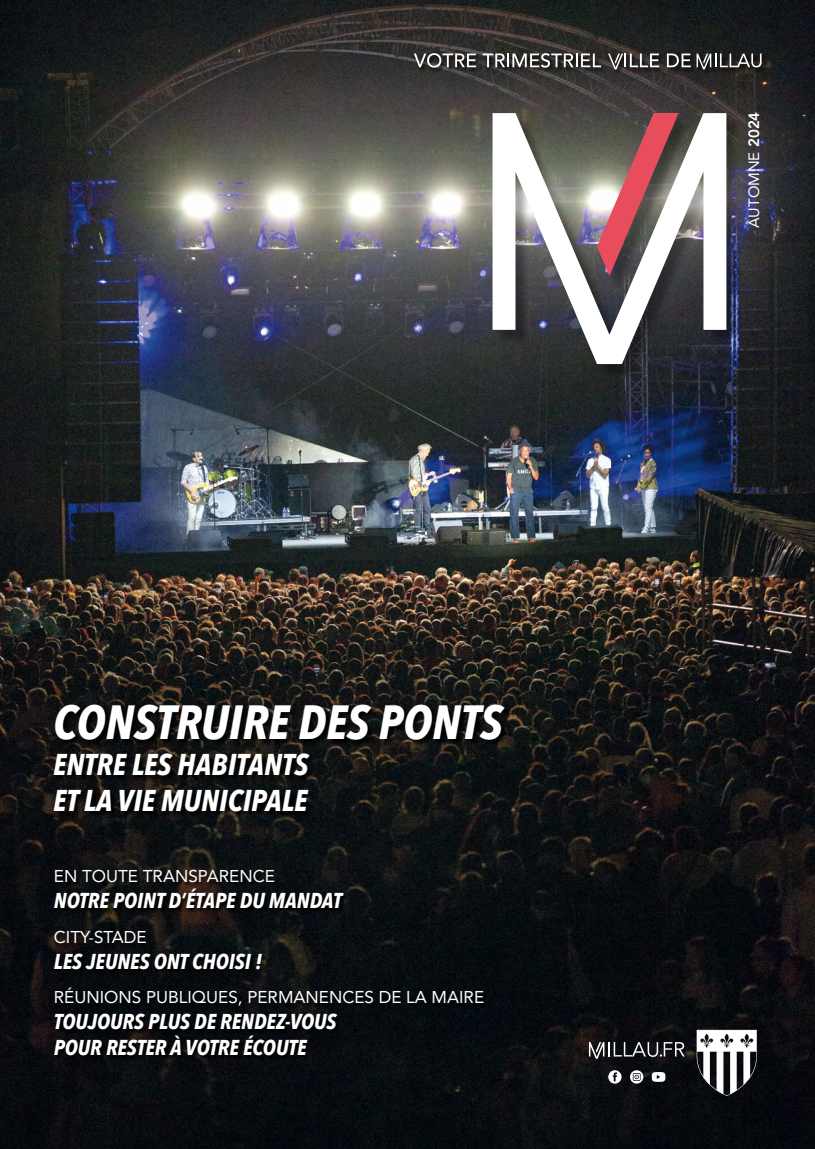
<style>
.page{position:relative;width:815px;height:1149px;background:#fff}
.page>*{position:absolute;margin:0;border:0;box-sizing:border-box;transform-origin:0 0}
.t1{font:italic 700 47.88px "Avenir Next Condensed";color:#fff}
.t2{font:italic 700 30px/36px "Avenir Next Condensed";color:#fff}
.t3{font:italic 700 21.5px/25.8px "Avenir Next Condensed";color:#fff}
.t4{font:17.12px "Avenir";color:#fff}
.t5{font:15px "Avenir";color:#fff}
.s1{font-weight:800}
</style>
<div class="page">
<img style="left:0;top:0;width:815px;height:1148px">
<div style="left:413px;top:52px;width:354px;height:24px;background:#000;opacity:.81"></div>
<svg style="left:414px;top:53px;width:62px;height:15px"></svg>
<svg style="left:483px;top:53px;width:118px;height:15px"></svg>
<svg style="left:667px;top:53px;width:24px;height:14px"></svg>
<svg style="left:608px;top:53px;width:51px;height:16px"></svg>
<svg style="left:697px;top:53px;width:65px;height:16px"></svg>
<svg style="left:697px;top:1029px;width:60px;height:66px"></svg>
<svg style="left:589px;top:1041px;width:96px;height:17px"></svg>
<svg style="left:608px;top:1069px;width:14px;height:14px"></svg>
<svg style="left:630px;top:1069px;width:13px;height:14px"></svg>
<svg style="left:652px;top:1071px;width:13px;height:10px"></svg>
<div style="left:494px;top:114px;width:248px;height:265px;background:#000;opacity:.35"></div>
<svg style="left:493px;top:113px;width:233px;height:251px"></svg>
<svg style="left:597px;top:113px;width:82px;height:163px"></svg>
<svg style="left:54px;top:869px;width:435px;height:190px;fill:#070c0f"></svg>
<div style="left:54px;top:705px;width:458px;height:113px;background:#000;opacity:.84"></div>
<h1 class="t1" style="left:53px;top:693px;width:451px">CONSTRUIRE DES PONTS</h1>
<h2 class="t2" style="left:53px;top:746px;width:257px">ENTRE LES HABITANTS<br>ET LA VIE MUNICIPALE</h2>
<p class="t4" style="left:54px;top:862px;width:222px">EN TOUTE TRANSPARENCE</p>
<p class="t3" style="left:54px;top:887px;width:289px">NOTRE POINT D’ÉTAPE DU MANDAT</p>
<p class="t4" style="left:54px;top:922px;width:94px">CITY-STADE</p>
<p class="t3" style="left:54px;top:947px;width:210px">LES JEUNES ONT CHOISI !</p>
<p class="t4" style="left:54px;top:983px;width:432px">RÉUNIONS PUBLIQUES, PERMANENCES DE LA MAIRE</p>
<p class="t3" style="left:54px;top:1008px;width:284px">TOUJOURS PLUS DE RENDEZ-VOUS<br>POUR RESTER À VOTRE ÉCOUTE</p>
<p class="t5" style="left:742px;top:228px;width:118px;rotate:-90deg">AUTOMNE <span class="s1">2024</span></p>
</div>
